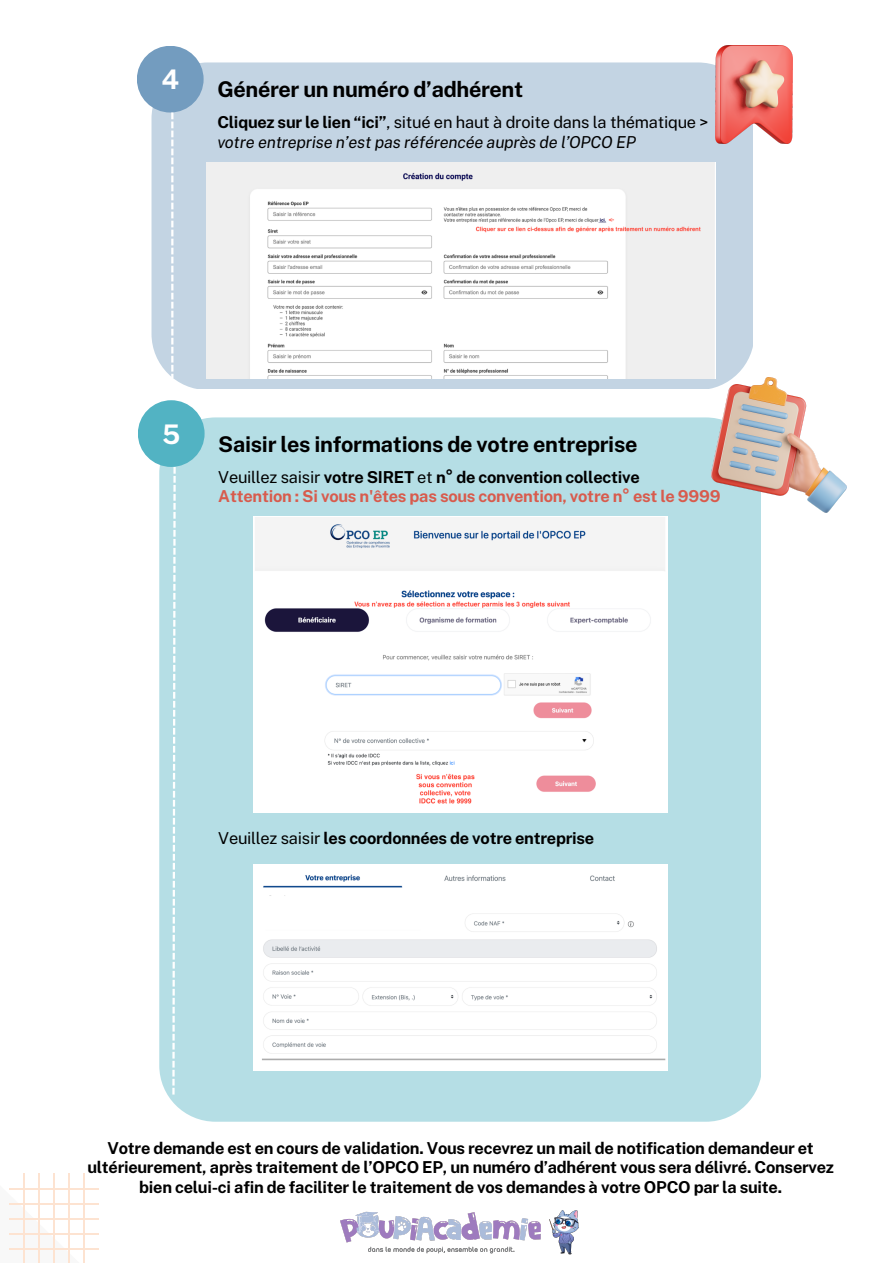
<style>
.page{position:relative;width:893px;height:1263px;background:#fff}
.page>*{position:absolute;margin:0;border:0;box-sizing:border-box;transform-origin:0 0}
.t1{font:700 27px "Public Sans";color:#fff}
.t2{font:700 21.67px "Public Sans";letter-spacing:-.015em;color:#000}
.t3{font:700 16.42px/19.6px "Public Sans";letter-spacing:-.015em;color:#000;text-align:center}
.t4{font:italic 16.42px/19.6px "Public Sans";letter-spacing:-.015em;color:#000}
.t5{font:700 16.42px/19.6px "Public Sans";letter-spacing:-.015em;color:#d85b4d}
.s1{font-weight:700;font-style:normal}
.s2{font-style:normal}
.s3{font-weight:400;color:#000}
.s4{color:#000}
.s5{font-weight:400}
</style>
<div class="page">
<div style="left:151px;top:62px;width:602px;height:327px;background:#c3d4e3"></div>
<div style="left:137px;top:46px;width:67px;height:67px;background:#739cbf;border-radius:50%"></div>
<img style="left:206px;top:162px;width:509px;height:216px">
<div style="left:159px;top:417px;width:602px;height:705px;background:#b5dee5"></div>
<div style="left:138px;top:400px;width:67px;height:67px;background:#52b3c3;border-radius:50%"></div>
<img style="left:254px;top:516px;width:414px;height:296px">
<img style="left:254px;top:864px;width:414px;height:206px">
<img style="left:711px;top:378px;width:135px;height:134px">
<img style="left:715px;top:46px;width:78px;height:97px">
<svg style="left:171px;top:113px;width:2px;height:265px"></svg>
<svg style="left:172px;top:467px;width:4px;height:627px"></svg>
<img style="left:340px;top:1210px;width:239px;height:45px">
<svg style="left:9px;top:1174px;width:83px;height:89px"></svg>
<hr style="left:9px;top:1248px;width:90px;height:1px;background:#fde3d1">
<hr style="left:9px;top:1233px;width:90px;height:1px;background:#fde3d1">
<hr style="left:9px;top:1218px;width:90px;height:1px;background:#fde3d1">
<hr style="left:9px;top:1203px;width:90px;height:1px;background:#fde3d1">
<hr style="left:9px;top:1188px;width:90px;height:1px;background:#fde3d1">
<hr style="left:83px;top:1174px;width:1px;height:89px;background:#fde3d1">
<hr style="left:68px;top:1174px;width:1px;height:89px;background:#fde3d1">
<hr style="left:53px;top:1174px;width:1px;height:89px;background:#fde3d1">
<hr style="left:38px;top:1174px;width:1px;height:89px;background:#fde3d1">
<hr style="left:23px;top:1174px;width:1px;height:89px;background:#fde3d1">
<h1 class="t1" style="left:161px;top:63px;width:19px">4</h1>
<h2 class="t2" style="left:217px;top:77px;width:307px">Générer un numéro d’adhérent</h2>
<p class="t4" style="left:217px;top:112px;width:492px"><span class="s1">Cliquez sur le lien “ici”</span><span class="s2">, situé en haut à droite dans la thématique &gt; </span>votre entreprise n’est pas référencée auprès de l’OPCO EP</p>
<h1 class="t1" style="left:162px;top:418px;width:20px">5</h1>
<h2 class="t2" style="left:218px;top:431px;width:420px">Saisir les informations de votre entreprise</h2>
<p class="t5" style="left:218px;top:467px;width:504px"><span class="s3">Veuillez saisir</span> <span class="s4">votre SIRET</span> <span class="s3">et</span> <span class="s4">n° de convention collective<br></span>Attention : Si vous n'êtes pas sous convention, votre n° est le 9999</p>
<p class="t3" style="left:218px;top:828px;width:377px"><span class="s5">Veuillez saisir</span> les coordonnées de votre entreprise</p>
<p class="t3" style="left:87px;top:1138px;width:748px">Votre demande est en cours de validation. Vous recevrez un mail de notification demandeur et ultérieurement, après traitement de l’OPCO EP, un numéro d’adhérent vous sera délivré. Conservez bien celui-ci afin de faciliter le traitement de vos demandes à votre OPCO par la suite.</p>
</div>
